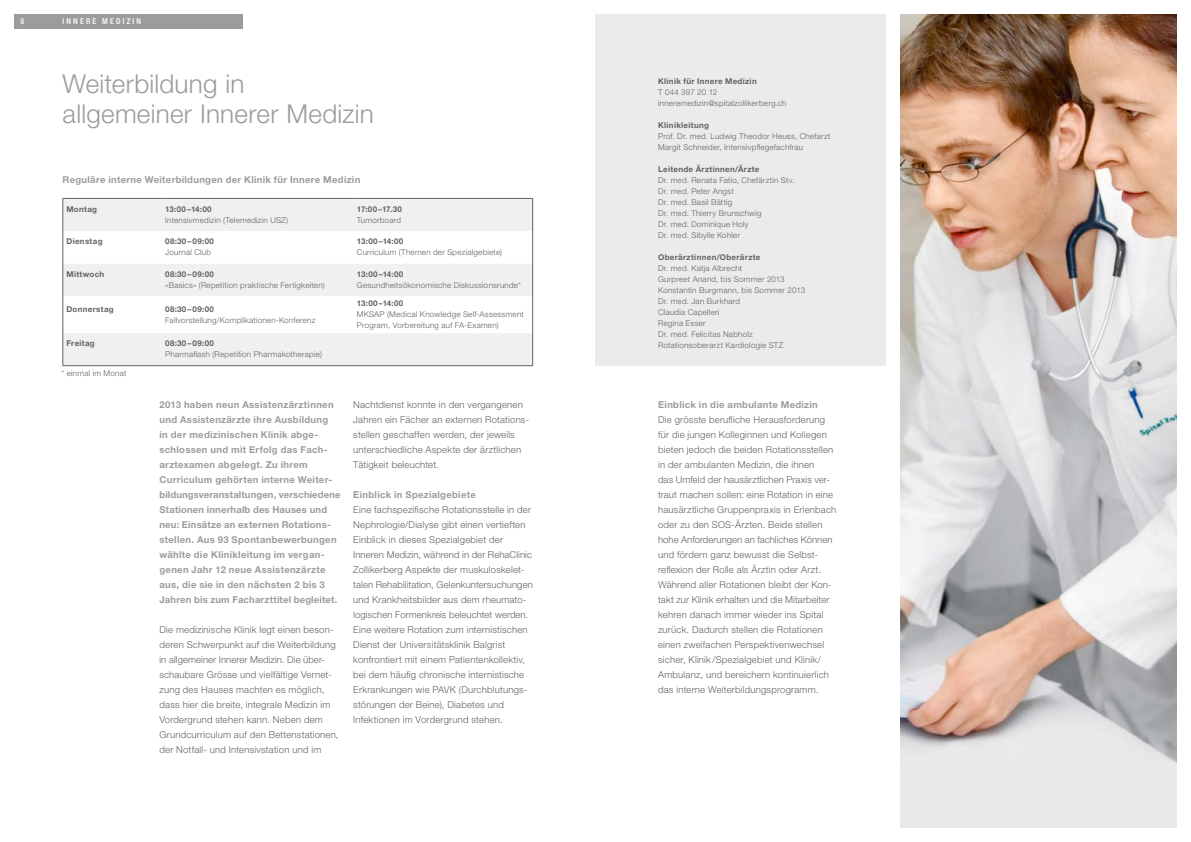
<style>
.page{position:relative;width:1191px;height:842px;background:#fff}
.page>*{position:absolute;margin:0;border:0;box-sizing:border-box;transform-origin:0 0}
.t1{font:300 26px/30px "Helvetica Neue";letter-spacing:.01em;color:#9c9c9d}
.t2{font:300 9.5px/15px "Helvetica Neue";letter-spacing:.025em;color:#626261}
.t3{font:700 9.5px/15px "Helvetica Neue";letter-spacing:.03em;color:#9c9c9d}
.t4{font:300 8px/11px "Helvetica Neue";letter-spacing:.03em;color:#626261}
.t5{font:700 8px "Helvetica Neue";letter-spacing:.04em;color:#626261}
.t6{font:500 condensed 8px "Helvetica Neue";letter-spacing:.27em;color:#fff}
</style>
<div class="page">
<div style="left:14px;top:14px;width:228px;height:14px;background:#9c9c9d"></div>
<img style="left:900px;top:14px;width:276px;height:814px">
<div style="left:595px;top:14px;width:291px;height:352px;background:#ebebeb"></div>
<div style="left:64px;top:199px;width:468px;height:166px;background:#f0f0f0"></div>
<svg style="left:64px;top:231px;width:468px;height:102px"></svg>
<hr style="left:63px;top:198px;width:99px;height:1px;background:#626261">
<hr style="left:63px;top:199px;width:1px;height:32px;background:#626261">
<hr style="left:162px;top:198px;width:191px;height:1px;background:#626261">
<hr style="left:353px;top:198px;width:180px;height:1px;background:#626261">
<hr style="left:63px;top:231px;width:1px;height:33px;background:#626261">
<hr style="left:63px;top:264px;width:1px;height:32px;background:#626261">
<hr style="left:63px;top:296px;width:1px;height:37px;background:#626261">
<hr style="left:63px;top:333px;width:1px;height:32px;background:#626261">
<hr style="left:63px;top:365px;width:99px;height:1px;background:#626261">
<hr style="left:162px;top:365px;width:191px;height:1px;background:#626261">
<hr style="left:353px;top:365px;width:180px;height:1px;background:#626261">
<hr style="left:532px;top:199px;width:1px;height:32px;background:#626261">
<hr style="left:532px;top:231px;width:1px;height:33px;background:#626261">
<hr style="left:532px;top:264px;width:1px;height:32px;background:#626261">
<hr style="left:532px;top:296px;width:1px;height:37px;background:#626261">
<hr style="left:532px;top:333px;width:1px;height:32px;background:#626261">
<p class="t6" style="left:21px;top:17px;width:5px">8</p>
<p class="t6" style="left:63px;top:17px;width:80px">INNERE MEDIZIN</p>
<h1 class="t1" style="left:63px;top:68px;width:312px">Weiterbildung in allgemeiner Innerer Medizin</h1>
<p class="t5" style="left:658px;top:77px;width:100px">Klinik für Innere Medizin</p>
<p class="t4" style="left:658px;top:87px;width:130px">T 044 397 20 12 inneremedizin@spitalzollikerberg.ch</p>
<p class="t5" style="left:658px;top:121px;width:52px">Klinikleitung</p>
<p class="t4" style="left:658px;top:131px;width:174px">Prof. Dr. med. Ludwig Theodor Heuss, Chefarzt<br>Margit Schneider, Intensivpflegefachfrau</p>
<p class="t5" style="left:658px;top:165px;width:103px">Leitende Ärztinnen/Ärzte</p>
<p class="t4" style="left:658px;top:175px;width:138px">Dr. med. Renata Fatio, Chefärztin Stv.<br>Dr. med. Peter Angst<br>Dr. med. Basil Bättig<br>Dr. med. Thierry Brunschwig<br>Dr. med. Dominique Holy<br>Dr. med. Sibylle Kohler</p>
<p class="t5" style="left:658px;top:253px;width:104px">Oberärztinnen/Oberärzte</p>
<p class="t4" style="left:658px;top:263px;width:148px">Dr. med. Katja Albrecht<br>Gurpreet Anand, bis Sommer 2013<br>Konstantin Burgmann, bis Sommer 2013<br>Dr. med. Jan Burkhard<br>Claudia Capelleri<br>Regina Esser<br>Dr. med. Felicitas Nabholz<br>Rotationsoberarzt Kardiologie STZ</p>
<p class="t3" style="left:63px;top:172px;width:299px">Reguläre interne Weiterbildungen der Klinik für Innere Medizin</p>
<p class="t5" style="left:66px;top:204px;width:32px">Montag</p>
<p class="t5" style="left:165px;top:204px;width:48px">13:00–14:00</p>
<p class="t4" style="left:165px;top:214px;width:124px">Intensivmedizin (Telemedizin USZ)</p>
<p class="t5" style="left:357px;top:204px;width:47px">17:00–17.30</p>
<p class="t4" style="left:357px;top:214px;width:46px">Tumorboard</p>
<p class="t5" style="left:66px;top:237px;width:38px">Dienstag</p>
<p class="t5" style="left:165px;top:237px;width:50px">08:30–09:00</p>
<p class="t4" style="left:165px;top:247px;width:47px">Journal Club</p>
<p class="t5" style="left:357px;top:237px;width:48px">13:00–14:00</p>
<p class="t4" style="left:357px;top:247px;width:147px">Curriculum (Themen der Spezialgebiete)</p>
<p class="t5" style="left:66px;top:269px;width:39px">Mittwoch</p>
<p class="t5" style="left:165px;top:269px;width:50px">08:30–09:00</p>
<p class="t4" style="left:165px;top:279px;width:161px">«Basics» (Repetition praktische Fertigkeiten)</p>
<p class="t5" style="left:357px;top:269px;width:48px">13:00–14:00</p>
<p class="t4" style="left:357px;top:279px;width:166px">Gesundheitsökonomische Diskussionsrunde*</p>
<p class="t5" style="left:357px;top:298px;width:48px">13:00–14:00</p>
<p class="t4" style="left:357px;top:309px;width:168px">MKSAP (Medical Knowledge Self-Assessment<br>Program, Vorbereitung auf FA-Examen)</p>
<p class="t5" style="left:66px;top:304px;width:49px">Donnerstag</p>
<p class="t5" style="left:165px;top:304px;width:50px">08:30–09:00</p>
<p class="t4" style="left:165px;top:314px;width:152px">Fallvorstellung/Komplikationen-Konferenz</p>
<p class="t5" style="left:66px;top:339px;width:30px">Freitag</p>
<p class="t5" style="left:165px;top:339px;width:50px">08:30–09:00</p>
<p class="t4" style="left:165px;top:349px;width:158px">Pharmaflash (Repetition Pharmakotherapie)</p>
<p class="t4" style="left:62px;top:367px;width:66px">* einmal im Monat</p>
<p class="t3" style="left:159px;top:397px;width:183px">2013 haben neun Assistenzärztinnen und Assistenzärzte ihre Ausbildung<br>in der medizinischen Klinik abge&shy;schlossen und mit Erfolg das Fach&shy;arztexamen abgelegt. Zu ihrem Curriculum gehörten interne Weiter&shy;bildungsveranstaltungen, verschiedene Stationen innerhalb des Hauses und neu: Einsätze an externen Rotations&shy;stellen. Aus 93 Spontanbewerbungen wählte die Klinikleitung im vergan&shy;genen Jahr 12 neue Assistenzärzte aus, die sie in den nächsten 2 bis 3<br>Jahren bis zum Facharzttitel begleitet.</p>
<p class="t2" style="left:159px;top:622px;width:180px">Die medizinische Klinik legt einen beson&shy;deren Schwerpunkt auf die Weiterbildung in allgemeiner Innerer Medizin. Die über&shy;schaubare Grösse und vielfältige Vernet&shy;zung des Hauses machten es möglich, dass hier die breite, integrale Medizin im Vordergrund stehen kann. Neben dem Grundcurriculum auf den Bettenstationen, der Notfall- und Intensivstation und im</p>
<p class="t2" style="left:353px;top:397px;width:177px">Nachtdienst konnte in den vergangenen Jahren ein Fächer an externen Rotations&shy;stellen geschaffen werden, der jeweils unterschiedliche Aspekte der ärztlichen Tätigkeit beleuchtet.</p>
<p class="t3" style="left:353px;top:487px;width:124px">Einblick in Spezialgebiete</p>
<p class="t2" style="left:353px;top:502px;width:181px">Eine fachspezifische Rotationsstelle in der Nephrologie/Dialyse gibt einen vertieften Einblick in dieses Spezialgebiet der Inneren Medizin, während in der RehaClinic Zollikerberg Aspekte der muskuloskelet&shy;talen Rehabilitation, Gelenkuntersuchungen und Krankheitsbilder aus dem rheumato&shy;logischen Formenkreis beleuchtet werden.<br>Eine weitere Rotation zum internistischen Dienst der Universitätsklinik Balgrist konfrontiert mit einem Patientenkollektiv, bei dem häufig chronische internistische Erkrankungen wie PAVK (Durchblutungs&shy;störungen der Beine), Diabetes und Infektionen im Vordergrund stehen.</p>
<p class="t3" style="left:658px;top:397px;width:161px">Einblick in die ambulante Medizin</p>
<p class="t2" style="left:658px;top:412px;width:180px">Die grösste berufliche Herausforderung für die jungen Kolleginnen und Kollegen bieten jedoch die beiden Rotationsstellen in der ambulanten Medizin, die ihnen<br>das Umfeld der hausärztlichen Praxis ver&shy;traut machen sollen: eine Rotation in eine hausärztliche Gruppenpraxis in Erlenbach oder zu den SOS-Ärzten. Beide stellen hohe Anforderungen an fachliches Können und fördern ganz bewusst die Selbst&shy;reflexion der Rolle als Ärztin oder Arzt.<br>Während aller Rotationen bleibt der Kon&shy;takt zur Klinik erhalten und die Mitarbeiter kehren danach immer wieder ins Spital zurück. Dadurch stellen die Rotationen einen zweifachen Perspektivenwechsel sicher, Klinik /Spezialgebiet und Klinik/ Ambulanz, und bereichern kontinuierlich das interne Weiterbildungsprogramm.</p>
</div>
